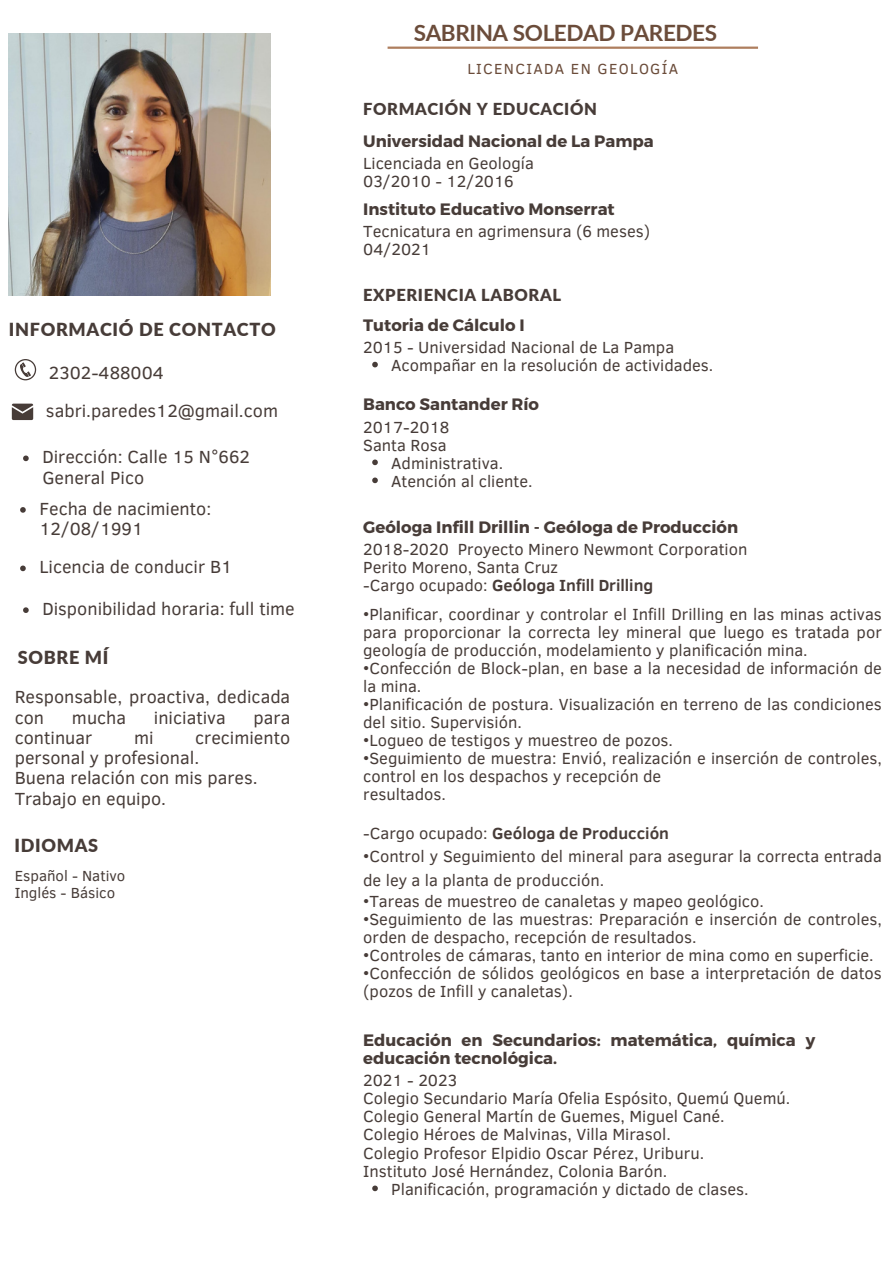
<style>
.page{position:relative;width:893px;height:1264px;background:#fff}
.page>*{position:absolute;margin:0;border:0;box-sizing:border-box;transform-origin:0 0}
.t1{font:700 22.5px "Lato";letter-spacing:-.02em;color:#6b4c3a}
.t2{font:18px/20.2px "Clear Sans";color:#473c38}
.t3{font:900 18px "Lato";letter-spacing:.04em;color:#473c38}
.t4{font:16.5px/18px "Clear Sans";color:#473c38}
.t5{font:700 16.5px/18px "Montserrat";color:#473c38}
.t6{font:900 16.5px "Lato";letter-spacing:.04em;color:#473c38}
.t7{font:700 16.5px "Clear Sans";color:#473c38}
.t8{font:15px "Clear Sans";color:#473c38}
.t9{font:15px "Clear Sans";letter-spacing:.09em;color:#6b4c3a}
.s1{font-weight:700}
.s2{font-weight:400}
</style>
<div class="page">
<hr style="left:387px;top:47px;width:371px;height:2px;background:#ae7e5e">
<svg style="left:15px;top:359px;width:21px;height:21px"></svg>
<svg style="left:12px;top:403px;width:21px;height:17px"></svg>
<img style="left:9px;top:33px;width:261px;height:262px">
<svg style="left:372px;top:362px;width:6px;height:5px"></svg>
<svg style="left:23px;top:455px;width:6px;height:6px"></svg>
<svg style="left:20px;top:507px;width:6px;height:5px"></svg>
<svg style="left:20px;top:565px;width:6px;height:6px"></svg>
<svg style="left:23px;top:607px;width:6px;height:6px"></svg>
<svg style="left:372px;top:459px;width:6px;height:6px"></svg>
<svg style="left:372px;top:477px;width:6px;height:6px"></svg>
<svg style="left:372px;top:1185px;width:6px;height:6px"></svg>
<p class="t3" style="left:9px;top:318px;width:268px">INFORMACIÓ DE CONTACTO</p>
<p class="t2" style="left:49px;top:361px;width:116px">2302-488004</p>
<h2 class="t2" style="left:46px;top:400px;width:233px">sabri.paredes12@gmail.com</h2>
<h3 class="t2" style="left:42px;top:446px;width:209px">Dirección: Calle 15 N°662<br>General Pico</h3>
<p class="t2" style="left:39px;top:497px;width:173px">Fecha de nacimiento:<br>12/08/1991</p>
<h3 class="t2" style="left:39px;top:556px;width:194px">Licencia de conducir B1</h3>
<h4 class="t2" style="left:42px;top:598px;width:254px">Disponibilidad horaria: full time</h4>
<p class="t3" style="left:18px;top:646px;width:92px">SOBRE MÍ</p>
<p class="t2" style="left:15px;top:686px;width:277px">Responsable, proactiva, dedicada con</p>
<p class="t2" style="left:72px;top:706px;width:56px">mucha</p>
<p class="t2" style="left:154px;top:706px;width:73px">iniciativa</p>
<p class="t2" style="left:253px;top:706px;width:38px">para</p>
<p class="t2" style="left:15px;top:726px;width:79px">continuar</p>
<p class="t2" style="left:134px;top:726px;width:21px">mi</p>
<p class="t2" style="left:15px;top:726px;width:277px;text-indent:180px">crecimiento personal y profesional.<br>Buena relación con mis pares.</p>
<p class="t2" style="left:15px;top:787px;width:153px">Trabajo en equipo.</p>
<h1 class="t3" style="left:14px;top:834px;width:85px">IDIOMAS</h1>
<h5 class="t8" style="left:15px;top:865px;width:112px">Español - Nativo</h5>
<h2 class="t8" style="left:15px;top:882px;width:102px">Inglés - Básico</h2>
<p class="t1" style="left:414px;top:19px;width:305px">SABRINA SOLEDAD PAREDES</p>
<p class="t9" style="left:467px;top:57px;width:212px">LICENCIADA EN GEOLOGÍA</p>
<p class="t6" style="left:363px;top:99px;width:235px">FORMACIÓN Y EDUCACIÓN</p>
<p class="t5" style="left:363px;top:131px;width:292px">Universidad Nacional de La Pampa</p>
<h2 class="t4" style="left:363px;top:153px;width:172px">Licenciada en Geología<br>03/2010 - 12/2016</h2>
<h2 class="t5" style="left:363px;top:199px;width:253px">Instituto Educativo Monserrat</h2>
<h3 class="t4" style="left:363px;top:221px;width:288px">Tecnicatura en agrimensura (6 meses)<br>04/2021</h3>
<h4 class="t6" style="left:363px;top:284px;width:199px">EXPERIENCIA LABORAL</h4>
<p class="t5" style="left:363px;top:315px;width:163px">Tutoria de Cálculo I</p>
<h2 class="t4" style="left:363px;top:337px;width:312px">2015 - Universidad Nacional de La Pampa</h2>
<p class="t4" style="left:391px;top:355px;width:323px">Acompañar en la resolución de actividades.</p>
<h4 class="t5" style="left:363px;top:394px;width:177px">Banco Santander Río</h4>
<p class="t4" style="left:363px;top:417px;width:88px">2017-2018<br>Santa Rosa</p>
<h3 class="t4" style="left:391px;top:453px;width:113px">Administrativa.</h3>
<h4 class="t4" style="left:391px;top:471px;width:143px">Atención al cliente.</h4>
<p class="t5" style="left:363px;top:517px;width:376px">Geóloga Infill Drillin - Geóloga de Producción</p>
<p class="t4" style="left:363px;top:539px;width:386px">2018-2020 Proyecto Minero Newmont Corporation<br>Perito Moreno, Santa Cruz<br>-Cargo ocupado: <span class="s1">Geóloga Infill Drilling</span></p>
<h3 class="t4" style="left:363px;top:604px;width:520px;text-align:justify">•Planificar, coordinar y controlar el Infill Drilling en las minas activas para proporcionar la correcta ley mineral que luego es tratada por geología de producción, modelamiento y planificación mina.</h3>
<h3 class="t4" style="left:363px;top:658px;width:520px">•Confección de Block-plan, en base a la necesidad de información de la mina.</h3>
<h3 class="t4" style="left:363px;top:694px;width:520px">•Planificación de postura. Visualización en terreno de las condiciones del sitio. Supervisión.</h3>
<h3 class="t4" style="left:363px;top:730px;width:311px">•Logueo de testigos y muestreo de pozos.</h3>
<h3 class="t4" style="left:363px;top:748px;width:520px">•Seguimiento de muestra: Envió, realización e inserción de controles, control en los despachos y recepción de<br>resultados.</h3>
<h4 class="t7" style="left:363px;top:821px;width:307px"><span class="s2">-Cargo ocupado:</span> Geóloga de Producción</h4>
<h4 class="t4" style="left:363px;top:844px;width:520px;line-height:23.7px">•Control y Seguimiento del mineral para asegurar la correcta entrada de ley a la planta de producción.</h4>
<h4 class="t4" style="left:363px;top:891px;width:402px">•Tareas de muestreo de canaletas y mapeo geológico.</h4>
<h4 class="t4" style="left:363px;top:909px;width:520px">•Seguimiento de las muestras: Preparación e inserción de controles, orden de despacho, recepción de resultados.</h4>
<h4 class="t4" style="left:363px;top:945px;width:512px">•Controles de cámaras, tanto en interior de mina como en superficie.</h4>
<h4 class="t4" style="left:363px;top:963px;width:520px">•Confección de sólidos geológicos en base a interpretación de datos (pozos de Infill y canaletas).</h4>
<h4 class="t5" style="left:363px;top:1030px;width:453px">Educación en Secundarios: matemática, química y educación tecnológica.</h4>
<h4 class="t4" style="left:363px;top:1070px;width:428px">2021 - 2023<br>Colegio Secundario María Ofelia Espósito, Quemú Quemú.<br>Colegio General Martín de Guemes, Miguel Cané.<br>Colegio Héroes de Malvinas, Villa Mirasol.<br>Colegio Profesor Elpidio Oscar Pérez, Uriburu.<br>Instituto José Hernández, Colonia Barón.</h4>
<h3 class="t4" style="left:391px;top:1178px;width:359px">Planificación, programación y dictado de clases.</h3>
</div>
